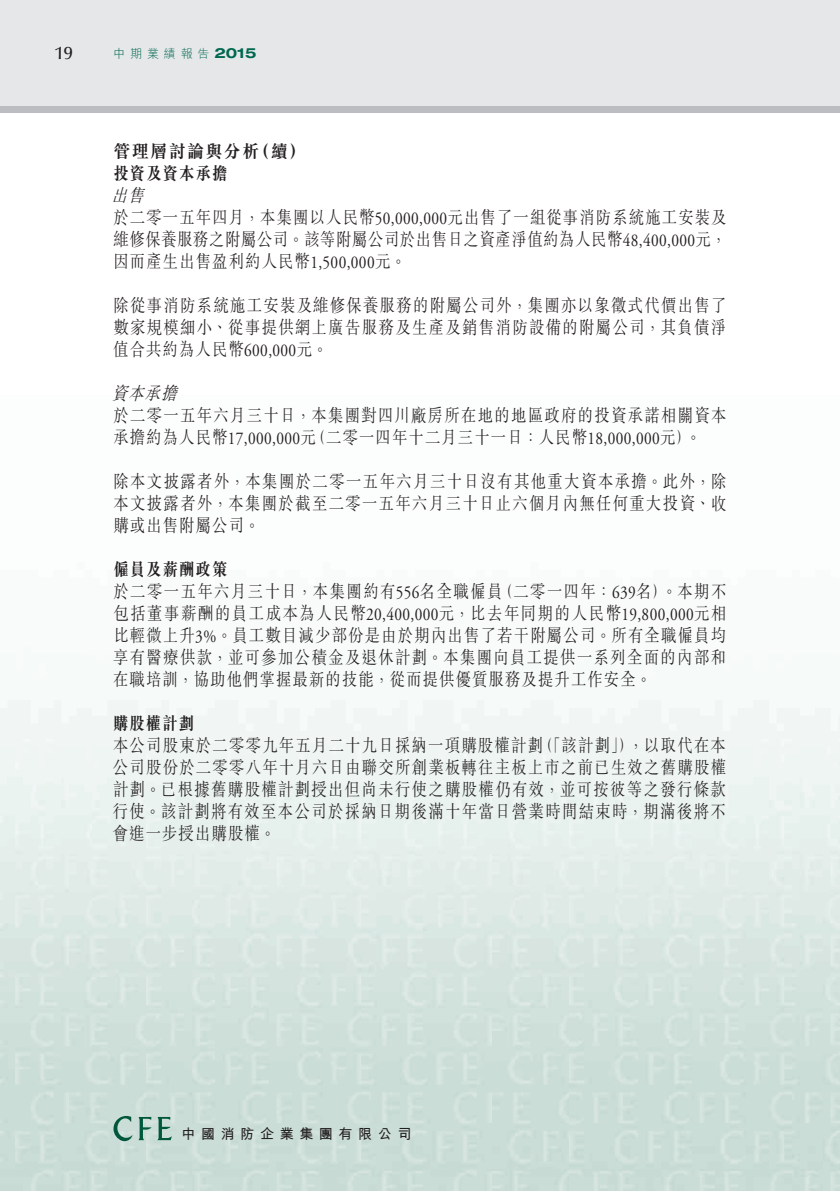
<style>
.page{position:relative;width:840px;height:1191px;background:#fff}
.page>*{position:absolute;margin:0;border:0;box-sizing:border-box;transform-origin:0 0}
.t1{font:300 18px/22px "M Sung HK";letter-spacing:.085em;color:#231f20;scale:.85 1}
.t2{font:700 18px/22px "M Sung HK";letter-spacing:.075em;color:#231f20;scale:.95 1}
.t3{font:700 18px "M Sung HK";letter-spacing:.075em;color:#231f20;scale:.85 1}
.t4{font:italic 300 18px "M Sung HK";color:#231f20;scale:.85 1}
.t5{font:500 18px "Optima LT Std";color:#231f20}
.t6{font:700 14px "M Hei HK";letter-spacing:.4em;color:#231f20}
.t7{font:700 expanded 14px "Helvetica Neue LT Std";color:#006850}
.t8{font:300 12px "M Hei HK";letter-spacing:.4em;color:#006850}
.s1{font-style:italic}
.s2{font-family:"Adobe Garamond Pro";font-weight:400}
</style>
<div class="page">
<div style="left:0;top:0;width:839px;height:113px;background:#e6e7e9"></div>
<div style="left:0;top:106px;width:839px;height:7px;background:#bcbdc0"></div>
<svg style="left:157px;top:1117px;width:15px;height:23px"></svg>
<svg style="left:113px;top:1116px;width:19px;height:25px"></svg>
<svg style="left:138px;top:1117px;width:13px;height:23px"></svg>
<p class="t5" style="left:55px;top:43px;width:19px">19</p>
<p class="t8" style="left:113px;top:45px;width:97px">中期業績報告</p>
<p class="t7" style="left:214px;top:44px;width:44px">2015</p>
<p class="t2" style="left:113px;top:139px;width:155px">管理層討論與分析投資及資本承擔</p>
<p class="t1" style="left:112px;top:183px;width:724px"><span class="s1">出售<br></span>於二零一五年四月，本集團以人民幣<span class="s2">50,000,000</span>元出售了一組從事消防系統施工安裝及維修保養服務之附屬公司。該等附屬公司於出售日之資產淨值約為人民幣<span class="s2">48,400,000</span>元，因而產生出售盈利約人民幣<span class="s2">1,500,000</span>元。</p>
<p class="t1" style="left:113px;top:293px;width:722px;text-align:justify">除從事消防系統施工安裝及維修保養服務的附屬公司外，集團亦以象徵式代價出售了數家規模細小、從事提供網上廣告服務及生產及銷售消防設備的附屬公司，其負債淨值合共約為人民幣<span class="s2">600,000</span>元。</p>
<p class="t4" style="left:112px;top:381px;width:85px">資本承擔</p>
<p class="t1" style="left:113px;top:403px;width:722px">於二零一五年六月三十日，本集團對四川廠房所在地的地區政府的投資承諾相關資本承擔約為人民幣<span class="s2">17,000,000</span> （元 二零一四年十二月三十一日：人民幣<span class="s2">18,000,000</span>元 。(</p>
<p class="t1" style="left:113px;top:469px;width:722px;text-align:justify">除本文披露者外，本集團於二零一五年六月三十日沒有其他重大資本承擔。此外，除本文披露者外，本集團於截至二零一五年六月三十日止六個月內無任何重大投資、收購或出售附屬公司。</p>
<p class="t3" style="left:113px;top:557px;width:136px">僱員及薪酬政策</p>
<p class="t1" style="left:497px;top:579px;width:270px">（二零一四年：<span class="s2">639</span>名）。本期不</p>
<p class="t2" style="left:253px;top:139px;width:56px">（續(</p>
<p class="t1" style="left:113px;top:579px;width:722px">於二零一五年六月三十日，本集團約有<span class="s2">556</span>名全職僱員<br>包括董事薪酬的員工成本為人民幣<span class="s2">20,400,000</span>元，比去年同期的人民幣<span class="s2">19,800,000</span>元相比輕微上升<span class="s2">3%</span>。員工數目減少部份是由於期內出售了若干附屬公司。所有全職僱員均享有醫療供款，並可參加公積金及退休計劃。本集團向員工提供一系列全面的內部和在職培訓，協助他們掌握最新的技能，從而提供優質服務及提升工作安全。</p>
<p class="t3" style="left:113px;top:711px;width:97px">購股權計劃</p>
<p class="t1" style="left:628px;top:733px;width:116px">，以取代在本</p>
<p class="t1" style="left:113px;top:733px;width:722px">本公司股東於二零零九年五月二十九日採納一項購股權計劃<br>公司股份於二零零八年十月六日由聯交所創業板轉往主板上市之前已生效之舊購股權計劃。已根據舊購股權計劃授出但尚未行使之購股權仍有效，並可按彼等之發行條款行使。該計劃將有效至本公司於採納日期後滿十年當日營業時間結束時，期滿後將不會進一步授出購股權。</p>
<p class="t1" style="left:537px;top:733px;width:114px">（「該計劃」）</p>
<p class="t6" style="left:181px;top:1124px;width:231px">中國消防企業集團有限公司</p>
</div>
